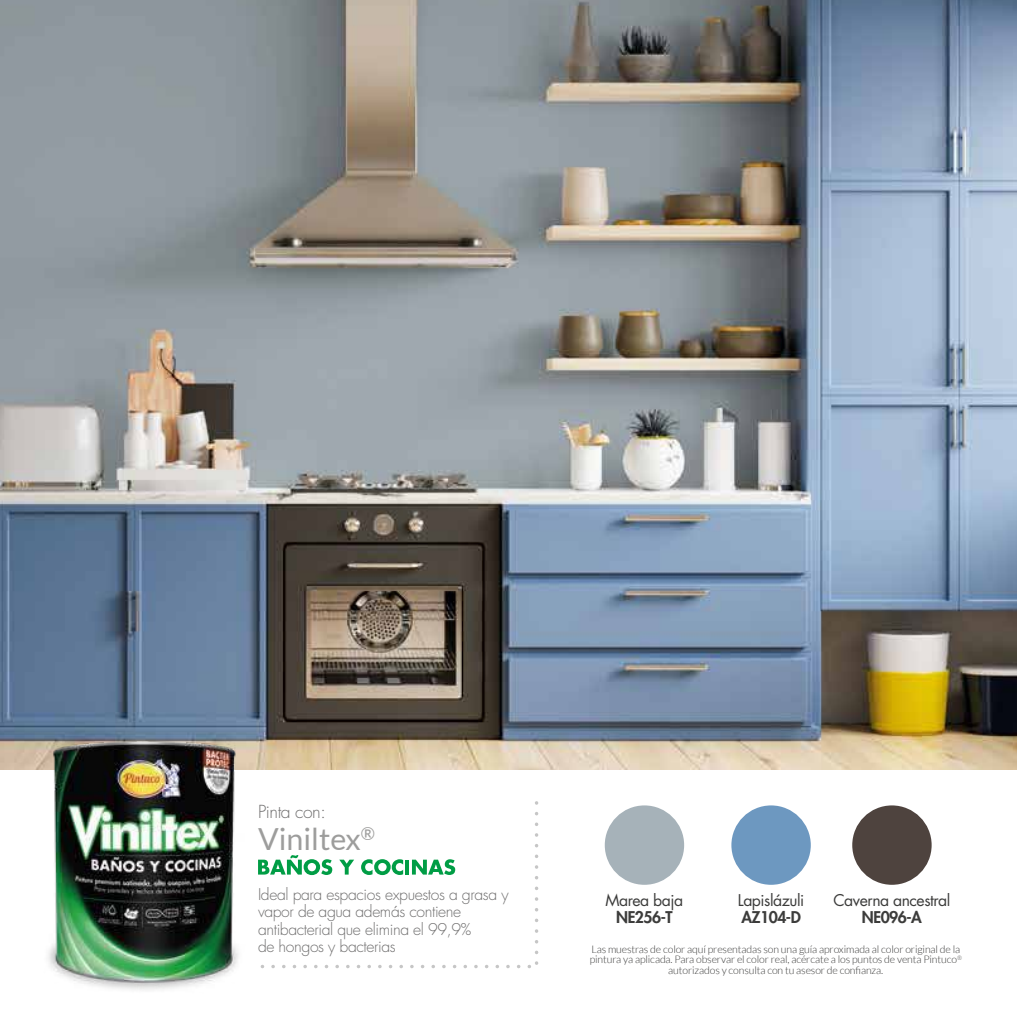
<style>
.page{position:relative;width:1017px;height:1017px;background:#fff}
.page>*{position:absolute;margin:0;border:0;box-sizing:border-box;transform-origin:0 0}
.t1{font:30.45px "Lato";color:#9d9d9c}
.t2{font:300 17.5px "Futura";letter-spacing:-.025em;color:#706f6f}
.t3{font:300 15.75px/17.5px "Futura";letter-spacing:-.025em;color:#706f6f}
.t4{font:15.75px "Futura";letter-spacing:-.03em;color:#3c3c3b}
.t5{font:800 15.75px "Futura";letter-spacing:-.03em;color:#3c3c3b}
.t6{font:300 10.5px/10.5px "Lato";letter-spacing:-.01em;color:#3c3c3b;text-align:center}
</style>
<div class="page">
<img style="left:0;top:0;width:1017px;height:769px">
<div style="left:605px;top:805px;width:79px;height:80px;background:#a6b2b9;border-radius:50%"></div>
<div style="left:731px;top:805px;width:80px;height:80px;background:#6d98c0;border-radius:50%"></div>
<div style="left:852px;top:805px;width:80px;height:80px;background:#4e433e;border-radius:50%"></div>
<img style="left:23px;top:732px;width:243px;height:258px">
<svg style="left:249px;top:799px;width:290px;height:171px"></svg>
<svg style="left:258px;top:855px;width:74px;height:20px"></svg>
<svg style="left:339px;top:860px;width:15px;height:15px"></svg>
<svg style="left:361px;top:859px;width:42px;height:16px"></svg>
<hr style="left:406px;top:860px;width:3px;height:15px;background:#009d45">
<svg style="left:412px;top:859px;width:43px;height:16px"></svg>
<h2 class="t2" style="left:258px;top:801px;width:69px">Pinta con:</h2>
<h1 class="t1" style="left:258px;top:822px;width:118px">Viniltex<sup>®</sup></h1>
<h3 class="t3" style="left:258px;top:886px;width:252px">Ideal para espacios expuestos a grasa y vapor de agua además contiene antibacterial que elimina el 99,9%<br>de hongos y bacterias</h3>
<h3 class="t4" style="left:605px;top:890px;width:79px">Marea baja</h3>
<h3 class="t5" style="left:616px;top:908px;width:58px">NE256-T</h3>
<h3 class="t4" style="left:738px;top:890px;width:68px">Lapislázuli</h3>
<h3 class="t5" style="left:741px;top:908px;width:61px">AZ104-D</h3>
<h3 class="t4" style="left:833px;top:890px;width:119px">Caverna ancestral</h3>
<h3 class="t5" style="left:862px;top:908px;width:61px">NE096-A</h3>
<p class="t6" style="left:590px;top:944px;width:374px">Las muestras de color aquí presentadas son una guía aproximada al color original de la pintura ya aplicada. Para observar el color real, acércate a los puntos de venta Pintuco<sup>® </sup>autorizados y consulta con tu asesor de confianza.</p>
</div>
